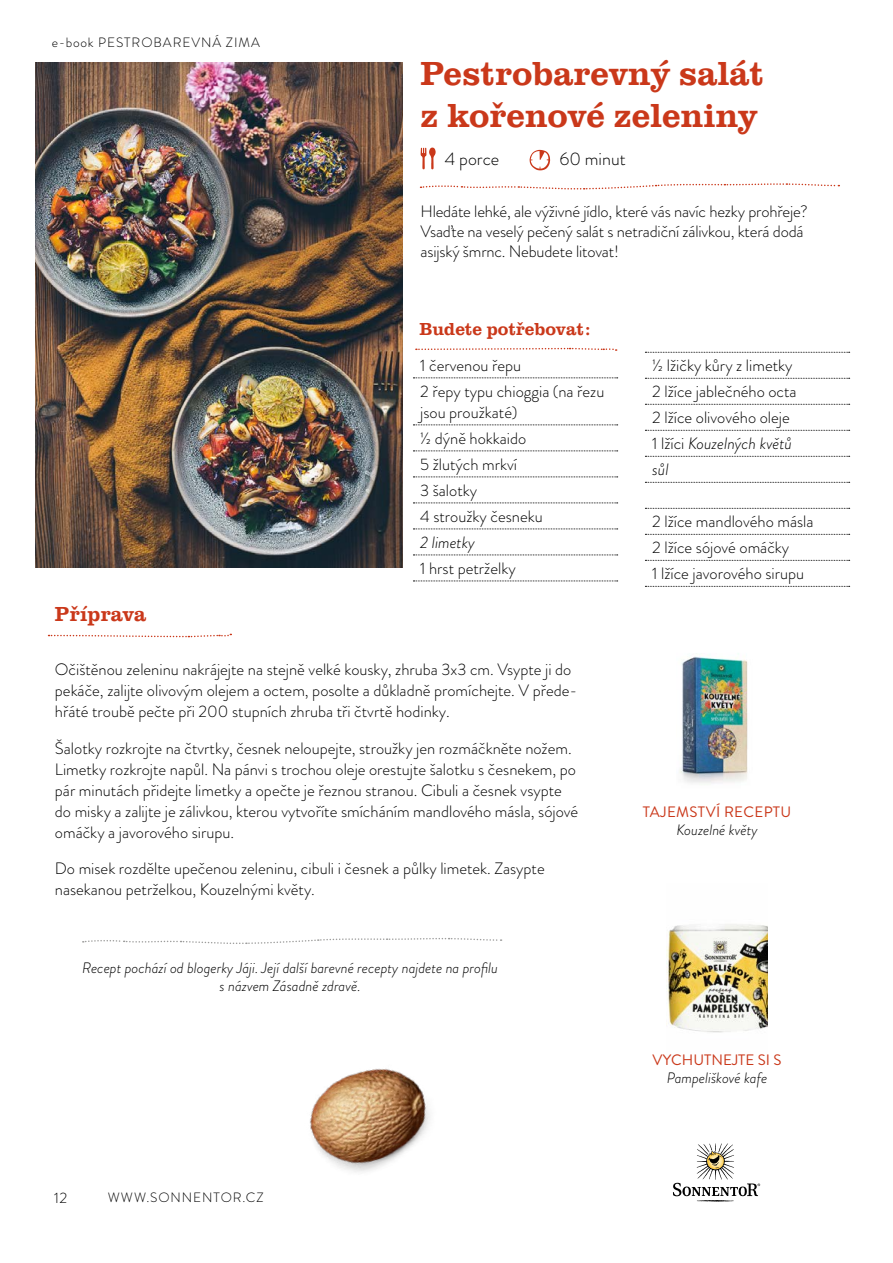
<style>
.page{position:relative;width:893px;height:1263px;background:#fff}
.page>*{position:absolute;margin:0;border:0;box-sizing:border-box;transform-origin:0 0}
.t1{font:500 34.5px/41.4px "Clarendon URWTOT";color:#ca381a}
.t2{font:500 21px "Clarendon URWTOT";color:#ca381a}
.t3{font:500 18px "Clarendon URWTOT";color:#ca381a}
.t4{font:300 18px "Brandon Grotesque";color:#000}
.t5{font:300 16.5px/26px "Brandon Grotesque";color:#000}
.t6{font:italic 300 16.5px "Brandon Grotesque";color:#000}
.t7{font:italic 300 15.15px/18.1px "Brandon Grotesque";color:#000;text-align:center}
.t8{font:15.15px "Brandon Grotesque";letter-spacing:.015em;color:#ca381a}
.t9{font:300 15px "Brandon Grotesque";color:#000}
.t10{font:300 13.5px "Brandon Grotesque";letter-spacing:.07em;color:#000}
.s1{font-style:italic}
</style>
<div class="page">
<svg style="left:673px;top:1143px;width:87px;height:58px"></svg>
<img style="left:35px;top:62px;width:367px;height:506px">
<svg style="left:530px;top:150px;width:20px;height:20px"></svg>
<svg style="left:421px;top:147px;width:15px;height:22px"></svg>
<svg style="left:413px;top:377px;width:205px;height:1px"></svg>
<svg style="left:413px;top:424px;width:205px;height:1px"></svg>
<svg style="left:413px;top:450px;width:205px;height:1px"></svg>
<svg style="left:413px;top:476px;width:205px;height:1px"></svg>
<svg style="left:413px;top:502px;width:205px;height:1px"></svg>
<svg style="left:413px;top:528px;width:205px;height:1px"></svg>
<svg style="left:413px;top:555px;width:205px;height:1px"></svg>
<svg style="left:413px;top:581px;width:205px;height:1px"></svg>
<svg style="left:645px;top:352px;width:205px;height:1px"></svg>
<svg style="left:645px;top:378px;width:205px;height:1px"></svg>
<svg style="left:645px;top:404px;width:205px;height:1px"></svg>
<svg style="left:645px;top:430px;width:205px;height:1px"></svg>
<svg style="left:645px;top:456px;width:205px;height:1px"></svg>
<svg style="left:645px;top:482px;width:205px;height:1px"></svg>
<svg style="left:645px;top:508px;width:205px;height:1px"></svg>
<svg style="left:645px;top:534px;width:205px;height:1px"></svg>
<svg style="left:645px;top:560px;width:205px;height:1px"></svg>
<svg style="left:645px;top:586px;width:205px;height:1px"></svg>
<svg style="left:421px;top:183px;width:418px;height:7px"></svg>
<svg style="left:49px;top:633px;width:182px;height:5px"></svg>
<img style="left:679px;top:653px;width:69px;height:130px">
<svg style="left:416px;top:347px;width:201px;height:4px"></svg>
<img style="left:667px;top:924px;width:100px;height:109px">
<img style="left:310px;top:1068px;width:120px;height:104px">
<svg style="left:83px;top:938px;width:419px;height:6px"></svg>
<p class="t10" style="left:52px;top:33px;width:209px">e-book PESTROBAREVNÁ ZIMA</p>
<h1 class="t1" style="left:420px;top:53px;width:346px">Pestrobarevný salát z kořenové zeleniny</h1>
<p class="t4" style="left:445px;top:146px;width:56px">4 porce</p>
<p class="t4" style="left:559px;top:146px;width:68px">60 minut</p>
<p class="t5" style="left:421px;top:202px;width:389px;line-height:19.8px">Hledáte lehké, ale výživné jídlo, které vás navíc hezky prohřeje?<br>Vsaďte na veselý pečený salát s netradiční zálivkou, která dodá asijský šmrnc. Nebudete litovat!</p>
<p class="t3" style="left:419px;top:319px;width:173px">Budete potřebovat:</p>
<p class="t5" style="left:420px;top:352px;width:186px">1 červenou řepu<br>2 řepy typu chioggia (na řezu</p>
<p class="t5" style="left:420px;top:399px;width:124px">jsou proužkaté)<br>½ dýně hokkaido<br>5 žlutých mrkví<br>3 šalotky<br>4 stroužky česneku</p>
<p class="t6" style="left:420px;top:531px;width:56px">2 limetky</p>
<p class="t5" style="left:420px;top:555px;width:97px">1 hrst petrželky</p>
<p class="t5" style="left:652px;top:352px;width:146px">½ lžičky kůry z limetky<br>2 lžíce jablečného octa<br>2 lžíce olivového oleje<br>1 lžíci <span class="s1">Kouzelných květů sůl</span></p>
<p class="t5" style="left:652px;top:508px;width:163px">2 lžíce mandlového másla<br>2 lžíce sójové omáčky<br>1 lžíce javorového sirupu</p>
<p class="t2" style="left:55px;top:602px;width:93px">Příprava</p>
<p class="t5" style="left:55px;top:659px;width:524px;line-height:21px">Očištěnou zeleninu nakrájejte na stejně velké kousky, zhruba 3x3 cm. Vsypte ji do pekáče, zalijte olivovým olejem a octem, posolte a důkladně promíchejte. V přede&shy;hřáté troubě pečte při 200 stupních zhruba tři čtvrtě hodinky.</p>
<p class="t5" style="left:55px;top:738px;width:525px;line-height:21px">Šalotky rozkrojte na čtvrtky, česnek neloupejte, stroužky jen rozmáčkněte nožem.<br>Limetky rozkrojte napůl. Na pánvi s trochou oleje orestujte šalotku s česnekem, po pár minutách přidejte limetky a opečte je řeznou stranou. Cibuli a česnek vsypte do misky a zalijte je zálivkou, kterou vytvoříte smícháním mandlového másla, sójové omáčky a javorového sirupu.</p>
<p class="t5" style="left:55px;top:858px;width:491px;line-height:21px">Do misek rozdělte upečenou zeleninu, cibuli i česnek a půlky limetek. Zasypte nasekanou petrželkou, Kouzelnými květy.</p>
<p class="t7" style="left:82px;top:959px;width:417px">Recept pochází od blogerky Jáji. Její další barevné recepty najdete na profilu s názvem Zásadně zdravě.</p>
<p class="t9" style="left:54px;top:1187px;width:15px">12</p>
<p class="t10" style="left:108px;top:1188px;width:157px">WWW.SONNENTOR.CZ</p>
<p class="t8" style="left:643px;top:801px;width:150px">TAJEMSTVÍ RECEPTU</p>
<p class="t7" style="left:676px;top:820px;width:83px">Kouzelné květy</p>
<p class="t8" style="left:653px;top:1049px;width:130px">VYCHUTNEJTE SI S</p>
<p class="t7" style="left:667px;top:1068px;width:102px">Pampeliškové kafe</p>
</div>
